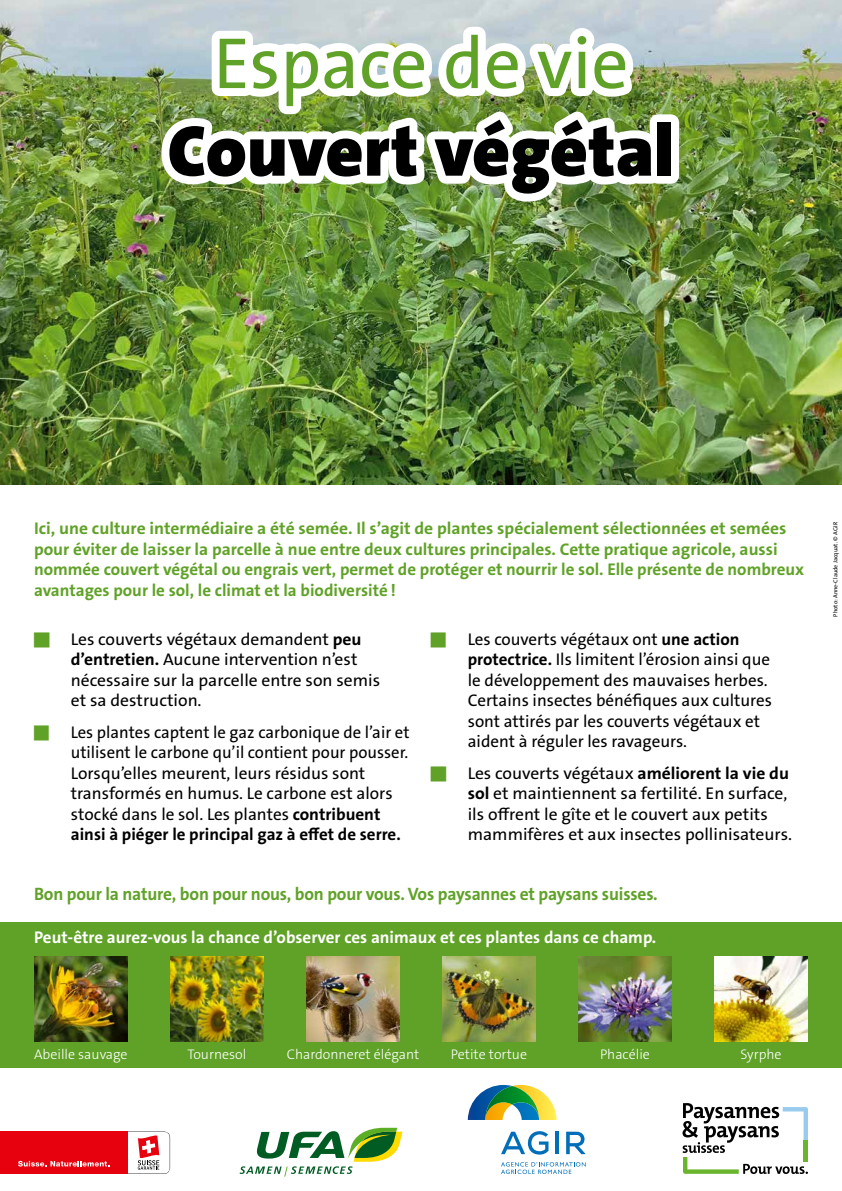
<style>
.page{position:relative;width:842px;height:1191px;background:#fff}
.page>*{position:absolute;margin:0;border:0;box-sizing:border-box;transform-origin:0 0}
.t1{font:900 73px "The Sans Os F";color:#000}
.t2{font:73px "The Sans Os F";color:#60a227}
.t3{font:700 18px "The Sans Os F";letter-spacing:-.01em;color:#60a227}
.t4{font:17px/20.4px "The Sans Os F";color:#000}
.t5{font:700 17px/20.4px "The Sans Os F";color:#60a227}
.t6{font:700 17px "The Sans Os F";color:#fff}
.t7{font:15px "The Sans Os F";color:#60a227}
.t8{font:300 14px "The Sans Os F";color:#fff}
.t9{font:6px "The Sans Os F";color:#000}
.s1{font-weight:700}
</style>
<div class="page">
<img style="left:0;top:0;width:842px;height:485px">
<div style="left:0;top:922px;width:842px;height:146px;background:#60a227"></div>
<img style="left:34px;top:956px;width:94px;height:85px">
<img style="left:170px;top:956px;width:94px;height:85px">
<img style="left:306px;top:956px;width:94px;height:85px">
<img style="left:442px;top:956px;width:94px;height:85px">
<img style="left:578px;top:956px;width:94px;height:85px">
<img style="left:714px;top:956px;width:94px;height:85px">
<img style="left:153px;top:19px;width:516px;height:191px">
<svg style="left:682px;top:1103px;width:126px;height:71px"></svg>
<svg style="left:240px;top:1127px;width:163px;height:49px"></svg>
<svg style="left:128px;top:1131px;width:42px;height:43px"></svg>
<div style="left:0;top:1131px;width:128px;height:43px;background:#e7000e"></div>
<svg style="left:18px;top:1160px;width:91px;height:6px"></svg>
<svg style="left:468px;top:1085px;width:88px;height:35px"></svg>
<svg style="left:501px;top:1131px;width:47px;height:23px"></svg>
<hr style="left:555px;top:1131px;width:4px;height:23px;background:#006eb8">
<svg style="left:566px;top:1131px;width:19px;height:23px"></svg>
<svg style="left:501px;top:1162px;width:85px;height:12px"></svg>
<h1 class="t2" style="left:213px;top:16px;width:417px">Espace de vie</h1>
<h1 class="t1" style="left:167px;top:104px;width:509px">Couvert végétal</h1>
<p class="t5" style="left:34px;top:518px;width:772px">Ici, une culture intermédiaire a été semée. Il s’agit de plantes spécialement sélectionnées et semées pour éviter de laisser la parcelle à nue entre deux cultures principales. Cette pratique agricole, aussi nommée couvert végétal ou engrais vert, permet de protéger et nourrir le sol. Elle présente de nombreux avantages pour le sol, le climat et la biodiversité !</p>
<p class="t7" style="left:34px;top:630px;width:17px">█</p>
<p class="t4" style="left:71px;top:629px;width:311px">Les couverts végétaux demandent <span class="s1">peu d’entretien.</span> Aucune intervention n’est nécessaire sur la parcelle entre son semis et sa destruction.</p>
<p class="t7" style="left:34px;top:723px;width:16px">█</p>
<p class="t4" style="left:71px;top:722px;width:340px">Les plantes captent le gaz carbonique de l’air et utilisent le carbone qu’il contient pour pousser.<br>Lorsqu’elles meurent, leurs résidus sont transformés en humus. Le carbone est alors stocké dans le sol. Les plantes <span class="s1">contribuent ainsi à piéger le principal gaz à effet de serre.</span></p>
<p class="t7" style="left:431px;top:630px;width:16px">█</p>
<p class="t4" style="left:468px;top:629px;width:306px">Les couverts végétaux ont <span class="s1">une action protectrice.</span> Ils limitent l’érosion ainsi que le développement des mauvaises herbes.<br>Certains insectes bénéfiques aux cultures sont attirés par les couverts végétaux et aident à réguler les ravageurs.</p>
<p class="t7" style="left:431px;top:764px;width:17px">█</p>
<p class="t4" style="left:468px;top:763px;width:326px">Les couverts végétaux <span class="s1">améliorent la vie du sol</span> et maintiennent sa fertilité. En surface, ils offrent le gîte et le couvert aux petits mammifères et aux insectes pollinisateurs.</p>
<p class="t3" style="left:34px;top:882px;width:625px">Bon pour la nature, bon pour nous, bon pour vous. Vos paysannes et paysans suisses.</p>
<p class="t6" style="left:34px;top:926px;width:624px">Peut-être aurez-vous la chance d’observer ces animaux et ces plantes dans ce champ.</p>
<p class="t9" style="left:832px;top:616px;width:96px;rotate:-90deg">Photo: Anne-Claude Jacquat. © AGIR</p>
<p class="t8" style="left:34px;top:1045px;width:95px">Abeille sauvage</p>
<p class="t8" style="left:188px;top:1045px;width:60px">Tournesol</p>
<p class="t8" style="left:287px;top:1045px;width:134px">Chardonneret élégant</p>
<p class="t8" style="left:451px;top:1045px;width:78px">Petite tortue</p>
<p class="t8" style="left:600px;top:1045px;width:51px">Phacélie</p>
<p class="t8" style="left:740px;top:1045px;width:43px">Syrphe</p>
</div>
